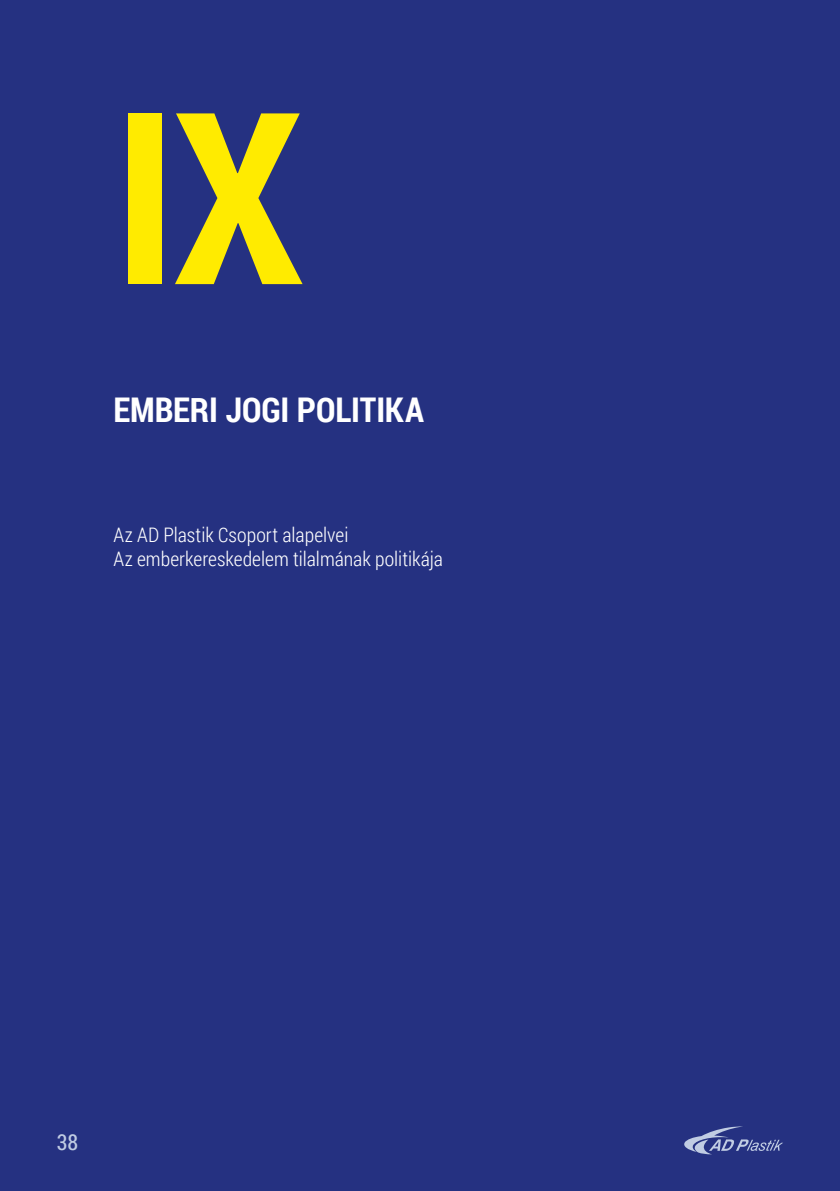
<style>
.page{position:relative;width:840px;height:1191px;background:#fff}
.page>*{position:absolute;margin:0;border:0;box-sizing:border-box;transform-origin:0 0}
.t1{font:700 240px "Roboto Condensed";color:#ffeb00}
.TOC_3{font:700 34px "Roboto Condensed";letter-spacing:-.005em;color:#fff}
.Page{font:22px "Roboto Condensed";color:#c0cce3}
.TOC_4{font:300 20px "Roboto Condensed";color:#fff}
</style>
<div class="page">
<div style="left:0;top:0;width:839px;height:1191px;background:#253181"></div>
<svg style="left:684px;top:1126px;width:98px;height:28px"></svg>
<p class="t1" style="left:113px;top:30px;width:192px">IX</p>
<p class="TOC_3" style="left:113px;top:386px;width:312px">EMBERI JOGI POLITIKA</p>
<p class="TOC_4" style="left:113px;top:521px;width:236px">Az AD Plastik Csoport alapelvei</p>
<p class="TOC_4" style="left:113px;top:545px;width:331px">Az emberkereskedelem tilalmának politikája</p>
<p class="Page" style="left:57px;top:1127px;width:23px">38</p>
</div>
